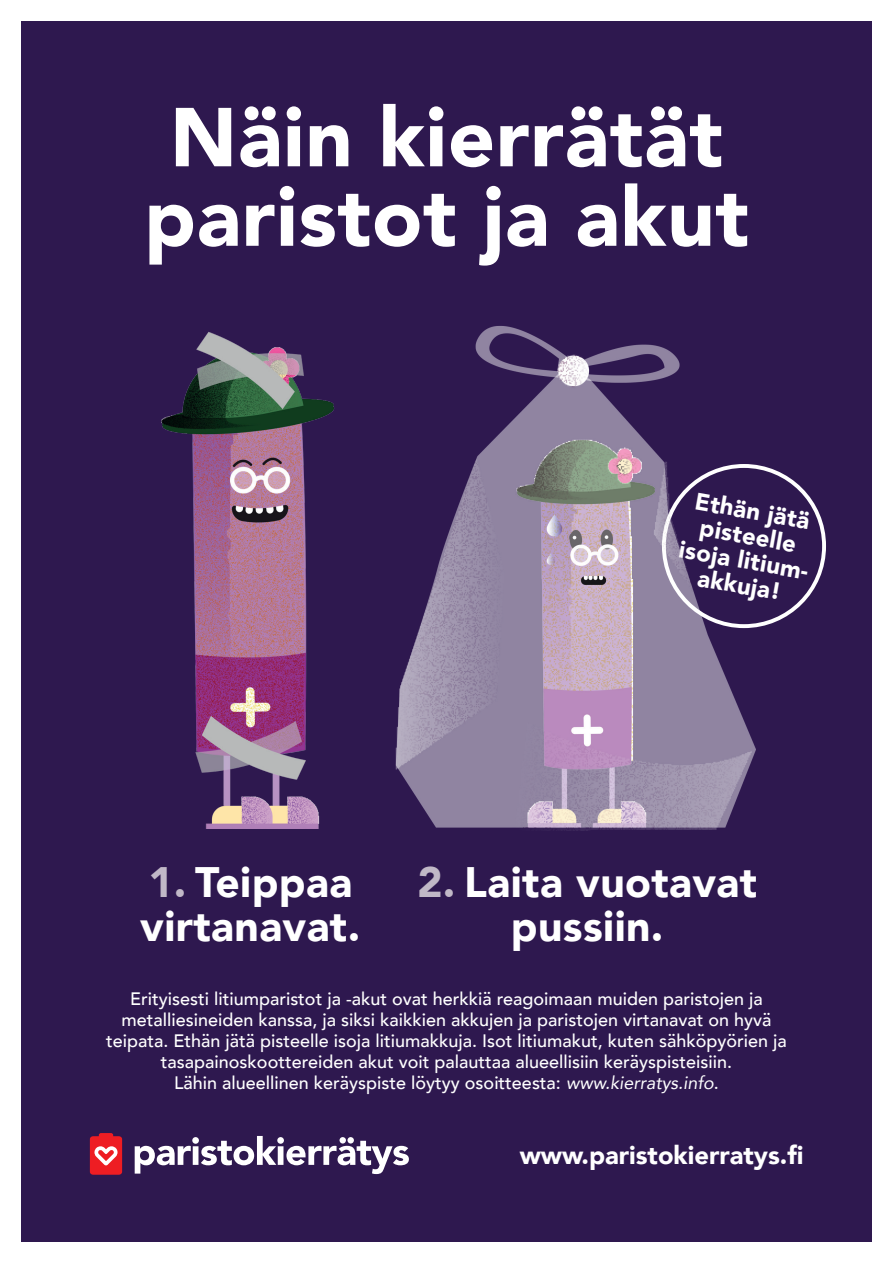
<style>
.page{position:relative;width:893px;height:1263px;background:#fff}
.page>*{position:absolute;margin:0;border:0;box-sizing:border-box;transform-origin:0 0}
.t1{font:900 82.5px/79.5px "Avenir";letter-spacing:.01em;color:#fff;text-align:center}
.t2{font:900 42.45px/44.4px "Avenir";letter-spacing:.01em;color:#fff}
.t3{font:900 25.5px "Avenir";color:#fff}
.t4{font:900 24px/25px "Avenir";color:#fff;text-align:center}
.t5{font:500 18px/21px "Avenir";color:#fff;text-align:center}
.s1{color:#c1b8c7}
.s2{font-weight:400;font-style:italic}
</style>
<div class="page">
<div style="left:21px;top:21px;width:851px;height:1221px;background:#2e184f"></div>
<svg style="left:135px;top:1136px;width:274px;height:38px"></svg>
<svg style="left:90px;top:1133px;width:32px;height:42px"></svg>
<img style="left:161px;top:332px;width:161px;height:497px">
<img style="left:322px;top:326px;width:450px;height:505px">
<p class="t1" style="left:144px;top:96px;width:607px">Näin kierrätät paristot ja akut</p>
<p class="t4" style="left:690px;top:486px;width:137px;rotate:10deg">Ethän jätä pisteelle isoja litium&shy;akkuja!</p>
<p class="t2" style="left:140px;top:858px;width:221px"><span class="s1">1.</span> Teippaa virtanavat.</p>
<p class="t2" style="left:417px;top:858px;width:341px;text-align:center"><span class="s1">2.</span> Laita vuotavat pussiin.</p>
<p class="t5" style="left:106px;top:987px;width:682px">Erityisesti litiumparistot ja -akut ovat herkkiä reagoimaan muiden paristojen ja metalliesineiden kanssa, ja siksi kaikkien akkujen ja paristojen virtanavat on hyvä teipata. Ethän jätä pisteelle isoja litiumakkuja. Isot litiumakut, kuten sähköpyörien ja tasapainoskoottereiden akut voit palauttaa alueellisiin keräyspisteisiin.<br>Lähin alueellinen keräyspiste löytyy osoitteesta: <span class="s2">www.kierratys.info</span>.</p>
<p class="t3" style="left:520px;top:1133px;width:285px">www.paristokierratys.fi</p>
</div>
